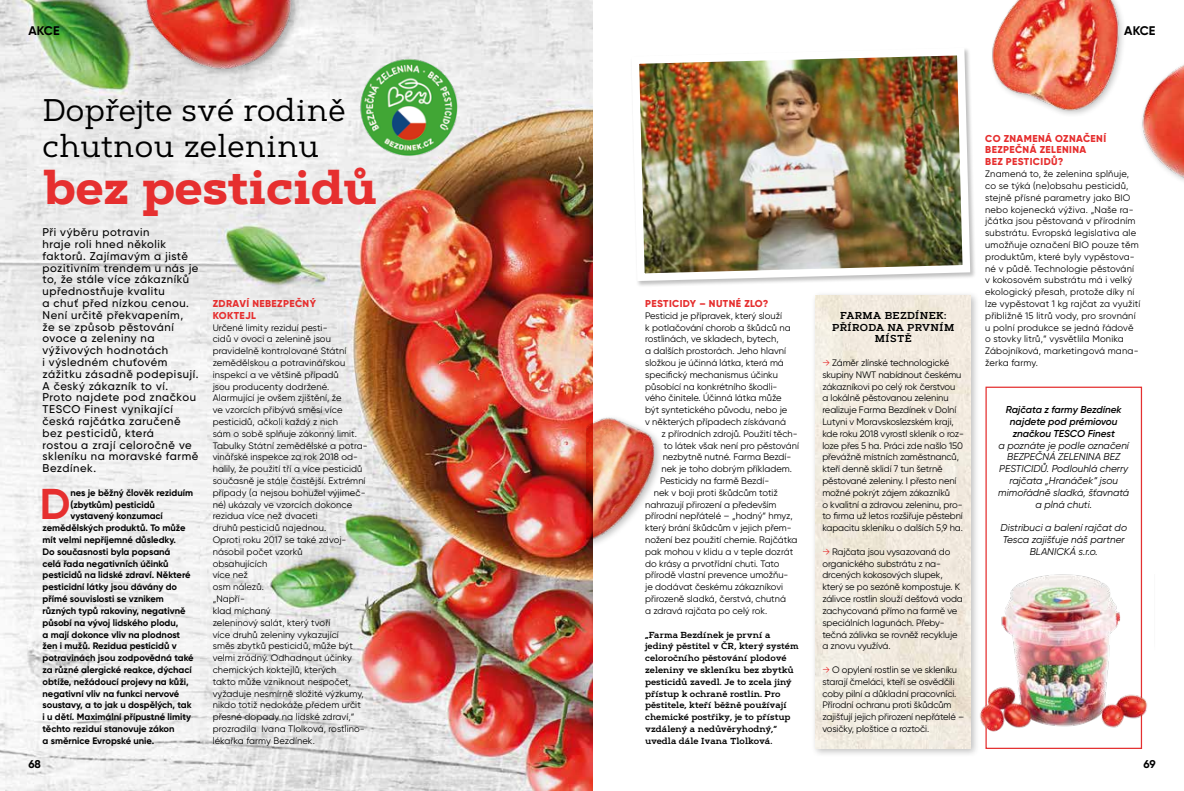
<style>
.page{position:relative;width:1184px;height:791px;background:#fff}
.page>*{position:absolute;margin:0;border:0;box-sizing:border-box;transform-origin:0 0}
.t1{font:700 46.25px "Artegra Slab";color:#e62f2f}
.t2{font:700 43.12px "Gilroy";color:#e62f2f}
.t3{font:31.25px/36.5px "Artegra Slab";color:#000}
.t4{font:700 12.5px "Gilroy";color:#000}
.t5{font:500 11.25px/11.8px "Gilroy";letter-spacing:.05em;color:#000}
.t6{font:700 11.25px "Gilroy";color:#000}
.t7{font:italic 10px/11.8px "Gilroy";color:#000;text-align:center}
.t8{font:800 10px/11.8px "Gilroy";letter-spacing:.04em;color:#e62f2f}
.t9{font:italic 600 10px/11.8px "Gilroy";color:#000;text-align:center}
.t10{font:600 10px/11.8px "Artegra Slab";letter-spacing:.03em;color:#000;text-align:center}
.t11{font:9.38px/11.8px "Gilroy";color:#000}
.t12{font:700 9.38px "Gilroy";color:#000}
.t13{font:9.38px/11.8px "Gilroy";letter-spacing:.02em;color:#000}
.t14{font:600 8.75px/11.8px "Artegra Slab";color:#000}
.s1{color:#e62f2f}
</style>
<div class="page">
<img style="left:637px;top:49px;width:337px;height:236px">
<div style="left:811px;top:290px;width:169px;height:467px;background:#000;opacity:.25"></div>
<img style="left:815px;top:295px;width:155px;height:453px">
<img style="left:0;top:0;width:592px;height:790px">
<div style="left:143px;top:0;width:161px;height:78px;background:#000;opacity:.25"></div>
<img style="left:128px;top:0;width:171px;height:75px">
<div style="left:985px;top:386px;width:157px;height:362px;border:1px solid #e43030"></div>
<img style="left:357px;top:57px;width:108px;height:107px">
<img style="left:970px;top:0;width:213px;height:192px">
<div style="left:581px;top:414px;width:82px;height:134px;background:#000;opacity:.25"></div>
<img style="left:586px;top:398px;width:68px;height:141px">
<img style="left:971px;top:574px;width:176px;height:163px">
<h3 class="t4" style="left:28px;top:23px;width:33px">AKCE</h3>
<h3 class="t3" style="left:43px;top:91px;width:305px">Dopřejte své rodině chutnou zeleninu</h3>
<h1 class="t1" style="left:43px;top:153px;width:336px">bez pesticidů</h1>
<p class="t5" style="left:43px;top:226px;width:157px">Při výběru potravin<br>hraje roli hned několik faktorů. Zajímavým a jistě pozitivním trendem u nás je to, že stále více zákazníků upřednostňuje kvalitu<br>a chuť před nízkou cenou.<br>Není určitě překvapením,<br>že se způsob pěstování ovoce a zeleniny na výživových hodnotách<br>i výsledném chuťovém zážitku zásadně podepisují.<br>A český zákazník to ví.<br>Proto najdete pod značkou<br>TESCO Finest vynikající česká rajčátka zaručeně bez pesticidů, která<br>rostou a zrají celoročně ve skleníku na moravské farmě<br>Bezdínek.</p>
<h2 class="t2" style="left:40px;top:477px;width:32px">D</h2>
<p class="t12" style="left:70px;top:486px;width:124px">nes je běžný člověk reziduím</p>
<p class="t8" style="left:213px;top:297px;width:105px">ZDRAVÍ NEBEZPEČNÝ<br>KOKTEJL</p>
<p class="t11" style="left:213px;top:321px;width:156px">Určené limity reziduí pesti-<br>cidů v ovoci a zelenině jsou pravidelně kontrolované Státní zemědělskou a potravinářskou inspekcí a ve většině případů<br>jsou producenty dodržené.<br>Alarmující je ovšem zjištění, že<br>ve vzorcích přibývá směsí více pesticidů, ačkoli každý z nich<br>sám o sobě splňuje zákonný limit.<br>Tabulky Státní zemědělské a potra&shy;vinářské inspekce za rok 2018 od&shy;halily, že použití tří a více pesticidů současně je stále častější. Extrémní případy (a nejsou bohužel výjimeč&shy;né) ukázaly ve vzorcích dokonce rezidua více než dvaceti<br>druhů pesticidů najednou.<br>Oproti roku 2017 se také zdvoj&shy;násobil počet vzorků<br>obsahujících<br>více než<br>osm nálezů.<br>„Napří-<br>klad míchaný<br>zeleninový salát, který tvoří<br>více druhů zeleniny vykazující<br>směs zbytků pesticidů, může být velmi zrádný. Odhadnout účinky chemických koktejlů, kterých<br>takto může vzniknout nespočet, vyžaduje nesmírně složité výzkumy, nikdo totiž nedokáže předem určit přesné dopady na lidské zdraví,“ prozradila Ivana Tlolková, rostlino&shy;lékařka farmy Bezdínek.</p>
<p class="t12" style="left:70px;top:498px;width:86px">(zbytkům) pesticidů</p>
<p class="t12" style="left:70px;top:510px;width:94px">vystavený konzumací</p>
<p class="t12" style="left:43px;top:522px;width:144px">zemědělských produktů. To může</p>
<p class="t12" style="left:43px;top:533px;width:135px">mít velmi nepříjemné důsledky.</p>
<p class="t12" style="left:43px;top:545px;width:129px">Do současnosti byla popsaná</p>
<p class="t12" style="left:43px;top:557px;width:128px">celá řada negativních účinků</p>
<p class="t12" style="left:43px;top:569px;width:150px">pesticidů na lidské zdraví. Některé</p>
<p class="t12" style="left:43px;top:581px;width:136px">pesticidní látky jsou dávány do</p>
<p class="t12" style="left:43px;top:592px;width:123px">přímé souvislosti se vznikem</p>
<p class="t12" style="left:43px;top:604px;width:145px">různých typů rakoviny, negativně</p>
<p class="t12" style="left:43px;top:616px;width:137px">působí na vývoj lidského plodu,</p>
<p class="t12" style="left:43px;top:628px;width:139px">a mají dokonce vliv na plodnost</p>
<p class="t12" style="left:43px;top:639px;width:136px">žen i mužů. Rezidua pesticidů v</p>
<p class="t12" style="left:43px;top:651px;width:153px">potravinách jsou zodpovědná také</p>
<p class="t12" style="left:43px;top:663px;width:151px">za různé alergické reakce, dýchací</p>
<p class="t12" style="left:43px;top:675px;width:148px">obtíže, nežádoucí projevy na kůži,</p>
<p class="t12" style="left:43px;top:687px;width:138px">negativní vliv na funkci nervové</p>
<p class="t12" style="left:43px;top:698px;width:151px">soustavy, a to jak u dospělých, tak</p>
<p class="t12" style="left:43px;top:710px;width:150px">i u dětí. Maximální přípustné limity</p>
<p class="t12" style="left:43px;top:722px;width:133px">těchto reziduí stanovuje zákon</p>
<p class="t12" style="left:43px;top:734px;width:113px">a směrnice Evropské unie.</p>
<p class="t6" style="left:28px;top:756px;width:14px">68</p>
<h3 class="t4" style="left:1124px;top:23px;width:33px">AKCE</h3>
<p class="t8" style="left:645px;top:297px;width:125px">PESTICIDY – NUTNÉ ZLO?</p>
<p class="t11" style="left:645px;top:309px;width:138px">Pesticid je přípravek, který slouží</p>
<p class="t11" style="left:645px;top:321px;width:147px">k potlačování chorob a škůdců na</p>
<p class="t11" style="left:645px;top:333px;width:135px">rostlinách, ve skladech, bytech,</p>
<p class="t11" style="left:645px;top:345px;width:142px">a dalších prostorách. Jeho hlavní</p>
<p class="t11" style="left:645px;top:356px;width:140px">složkou je účinná látka, která má</p>
<p class="t11" style="left:645px;top:368px;width:134px">specifický mechanismus účinku</p>
<p class="t11" style="left:645px;top:380px;width:134px">působící na konkrétního škodli-</p>
<p class="t11" style="left:645px;top:392px;width:138px">vého činitele. Účinná látka může</p>
<p class="t11" style="left:645px;top:404px;width:144px">být syntetického původu, nebo je</p>
<p class="t11" style="left:645px;top:415px;width:142px">v některých případech získávaná</p>
<p class="t11" style="left:661px;top:427px;width:138px">z přírodních zdrojů. Použití těch-</p>
<p class="t11" style="left:664px;top:439px;width:137px">to látek však není pro pěstování</p>
<p class="t11" style="left:662px;top:451px;width:130px">nezbytně nutné. Farma Bezdí-</p>
<p class="t11" style="left:661px;top:462px;width:132px">nek je toho dobrým příkladem.</p>
<p class="t11" style="left:660px;top:474px;width:110px">Pesticidy na farmě Bezdí-</p>
<p class="t11" style="left:654px;top:486px;width:125px">nek v boji proti škůdcům totiž</p>
<p class="t11" style="left:645px;top:498px;width:133px">nahrazují přirození a především</p>
<p class="t11" style="left:645px;top:510px;width:149px">přírodní nepřátelé – „hodný“ hmyz,</p>
<p class="t11" style="left:645px;top:521px;width:148px">který brání škůdcům v jejich přem-</p>
<p class="t11" style="left:645px;top:533px;width:154px">nožení bez použití chemie. Rajčátka</p>
<p class="t11" style="left:645px;top:545px;width:149px">pak mohou v klidu a v teple dozrát</p>
<p class="t11" style="left:645px;top:557px;width:136px">do krásy a prvotřídní chuti. Tato</p>
<p class="t11" style="left:645px;top:569px;width:145px">přírodě vlastní prevence umožňu-</p>
<p class="t11" style="left:645px;top:580px;width:139px">je dodávat českému zákazníkovi</p>
<p class="t11" style="left:645px;top:592px;width:142px">přirozeně sladká, čerstvá, chutná</p>
<p class="t11" style="left:645px;top:604px;width:124px">a zdravá rajčata po celý rok.</p>
<p class="t14" style="left:645px;top:628px;width:155px">„Farma Bezdínek je první a jediný pěstitel v ČR, který systém celoročního pěstování plodové zeleniny ve skleníku bez zbytků pesticidů zavedl. Je to zcela jiný přístup k ochraně rostlin. Pro pěstitele, kteří běžně používají chemické postřiky, je to přístup vzdálený a nedůvěryhodný,“ uvedla dále Ivana Tlolková.</p>
<p class="t10" style="left:832px;top:309px;width:124px">FARMA BEZDÍNEK:<br>PŘÍRODA NA PRVNÍM<br>MÍSTĚ</p>
<p class="t11" style="left:822px;top:356px;width:143px"><span class="s1">→</span> Záměr zlínské technologické skupiny NWT nabídnout českému zákazníkovi po celý rok čerstvou<br>a lokálně pěstovanou zeleninu realizuje Farma Bezdínek v Dolní Lutyni v Moravskoslezském kraji, kde roku 2018 vyrostl skleník o roz&shy;loze přes 5 ha. Práci zde našlo 150 převážně místních zaměstnanců, kteří denně sklidí 7 tun šetrně pěstované zeleniny. I přesto není možné pokrýt zájem zákazníků<br>o kvalitní a zdravou zeleninu, pro&shy;to firma už letos rozšiřuje pěstební kapacitu skleníku o dalších 5,9 ha.</p>
<p class="t11" style="left:822px;top:545px;width:142px"><span class="s1">→</span> Rajčata jsou vysazovaná do organického substrátu z na&shy;drcených kokosových slupek, který se po sezóně kompostuje. K zálivce rostlin slouží dešťová voda zachycovaná přímo na farmě ve speciálních lagunách. Přeby&shy;tečná zálivka se rovněž recykluje a znovu využívá.</p>
<p class="t11" style="left:822px;top:663px;width:143px"><span class="s1">→</span> O opylení rostlin se ve skleníku starají čmeláci, kteří se osvědčili coby pilní a důkladní pracovníci.<br>Přírodní ochranu proti škůdcům zajišťují jejich přirození nepřátelé – vosičky, ploštice a roztoči.</p>
<p class="t8" style="left:985px;top:132px;width:122px">CO ZNAMENÁ OZNAČENÍ<br>BEZPEČNÁ ZELENINA<br>BEZ PESTICIDŮ?</p>
<p class="t13" style="left:985px;top:168px;width:157px">Znamená to, že zelenina splňuje, co se týká (ne)obsahu pesticidů, stejně přísné parametry jako BIO nebo kojenecká výživa. „Naše ra&shy;jčátka jsou pěstovaná v přírodním substrátu. Evropská legislativa ale umožňuje označení BIO pouze těm produktům, které byly vypěstova&shy;né v půdě. Technologie pěstování v kokosovém substrátu má i velký ekologický přesah, protože díky ní lze vypěstovat 1 kg rajčat za využití přibližně 15 litrů vody, pro srovnání u polní produkce se jedná řádově o stovky litrů,“ vysvětlila Monika<br>Zábojníková, marketingová mana&shy;žerka farmy.</p>
<p class="t9" style="left:1005px;top:403px;width:117px">Rajčata z farmy Bezdínek najdete pod prémiovou značkou TESCO Finest</p>
<p class="t7" style="left:998px;top:439px;width:132px">a poznáte je podle označení<br>BEZPEČNÁ ZELENINA BEZ<br>PESTICIDŮ. Podlouhlá cherry rajčata „Hranáček“ jsou mimořádně sladká, šťavnatá a plná chuti.</p>
<p class="t7" style="left:1000px;top:521px;width:128px">Distribuci a balení rajčat do<br>Tesca zajišťuje náš partner<br>BLANICKÁ s.r.o.</p>
<p class="t6" style="left:1143px;top:756px;width:14px">69</p>
</div>
